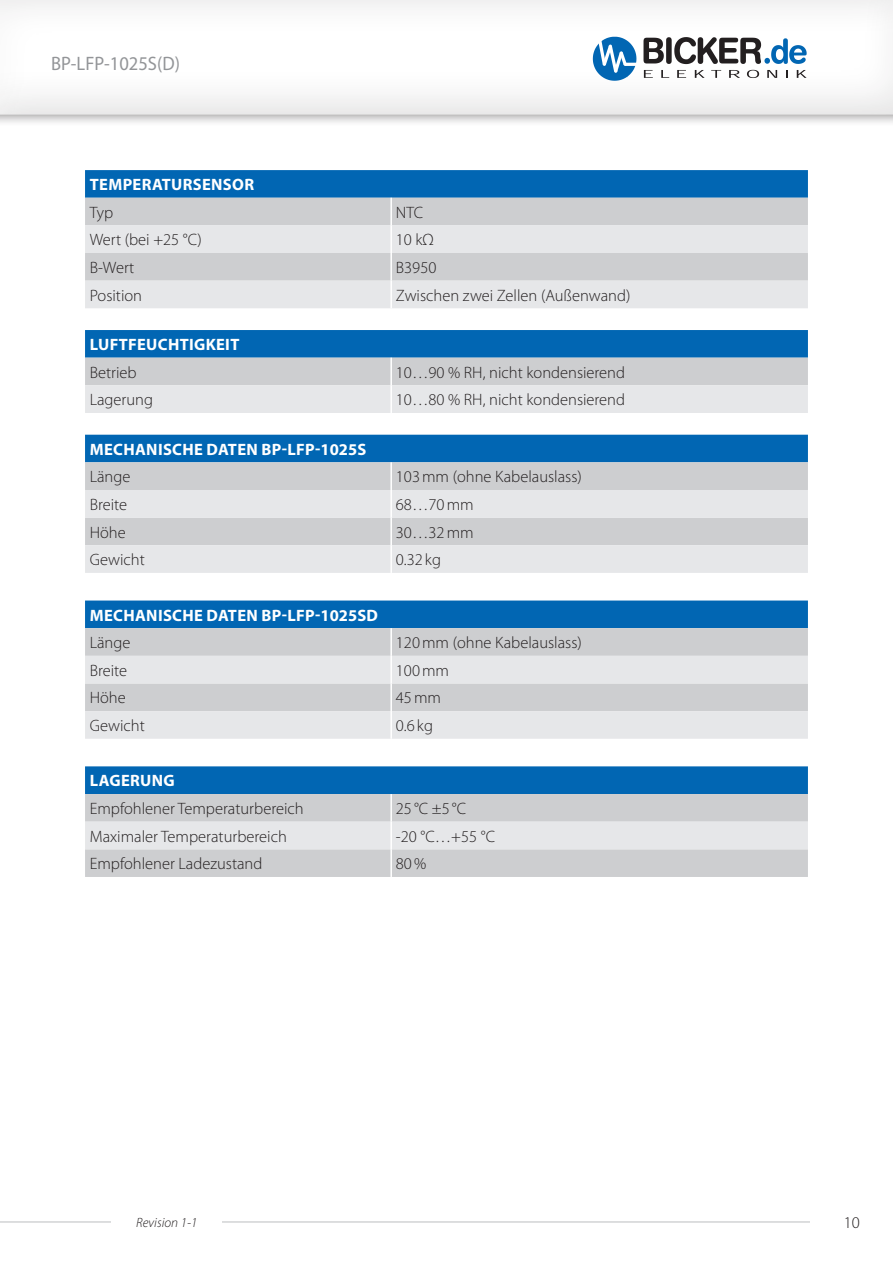
<style>
.page{position:relative;width:893px;height:1263px;background:#fff}
.page>*{position:absolute;margin:0;border:0;box-sizing:border-box;transform-origin:0 0}
.t1{font:19.5px "Myriad Pro";color:#939598;scale:.95 1}
.t2{font:300 16.5px "Myriad Pro";color:#231f20}
.t3{font:700 16.5px "Myriad Pro";letter-spacing:.02em;color:#fff}
.t4{font:italic 300 13.5px "Myriad Pro";color:#231f20}
</style>
<div class="page">
<div style="left:0;top:0;width:893px;height:127px;background:#231f20;opacity:.5"></div>
<div style="left:0;top:0;width:893px;height:116px;background:#231f20;opacity:.25"></div>
<svg style="left:593px;top:37px;width:214px;height:44px"></svg>
<hr style="left:0;top:1221px;width:829px;height:1px;background:#bcbdc0">
<div style="left:112px;top:1180px;width:110px;height:83px;background:#fff"></div>
<div style="left:810px;top:1180px;width:83px;height:83px;background:#fff"></div>
<svg style="left:85px;top:170px;width:723px;height:28px;background:#0568b4"></svg>
<div style="left:85px;top:198px;width:723px;height:679px;background:#cdced0"></div>
<svg style="left:85px;top:225px;width:723px;height:624px"></svg>
<hr style="left:390px;top:198px;width:2px;height:27px;background:#fff">
<hr style="left:390px;top:225px;width:2px;height:28px;background:#fff">
<hr style="left:390px;top:253px;width:2px;height:28px;background:#fff">
<hr style="left:390px;top:281px;width:2px;height:27px;background:#fff">
<hr style="left:390px;top:358px;width:2px;height:27px;background:#fff">
<hr style="left:390px;top:385px;width:2px;height:28px;background:#fff">
<hr style="left:390px;top:462px;width:2px;height:28px;background:#fff">
<hr style="left:390px;top:490px;width:2px;height:28px;background:#fff">
<hr style="left:390px;top:518px;width:2px;height:27px;background:#fff">
<hr style="left:390px;top:545px;width:2px;height:28px;background:#fff">
<hr style="left:390px;top:628px;width:2px;height:28px;background:#fff">
<hr style="left:390px;top:656px;width:2px;height:27px;background:#fff">
<hr style="left:390px;top:683px;width:2px;height:28px;background:#fff">
<hr style="left:390px;top:711px;width:2px;height:28px;background:#fff">
<hr style="left:390px;top:794px;width:2px;height:28px;background:#fff">
<hr style="left:390px;top:822px;width:2px;height:27px;background:#fff">
<hr style="left:390px;top:849px;width:2px;height:28px;background:#fff">
<p class="t1" style="left:51px;top:51px;width:137px">BP-LFP-1025S(D)</p>
<p class="t3" style="left:90px;top:174px;width:166px">TEMPERATURSENSOR</p>
<p class="t2" style="left:90px;top:202px;width:25px">Typ</p>
<p class="t2" style="left:396px;top:202px;width:29px">NTC</p>
<p class="t2" style="left:90px;top:230px;width:114px">Wert (bei +25 °C)</p>
<p class="t2" style="left:396px;top:230px;width:39px">10 kΩ</p>
<p class="t2" style="left:90px;top:258px;width:46px">B-Wert</p>
<p class="t2" style="left:396px;top:258px;width:42px">B3950</p>
<p class="t2" style="left:90px;top:285px;width:54px">Position</p>
<p class="t2" style="left:396px;top:285px;width:236px">Zwischen zwei Zellen (Außenwand)</p>
<p class="t3" style="left:90px;top:334px;width:151px">LUFTFEUCHTIGKEIT</p>
<p class="t2" style="left:90px;top:362px;width:49px">Betrieb</p>
<p class="t2" style="left:396px;top:362px;width:231px">10…90 % RH, nicht kondensierend</p>
<p class="t2" style="left:90px;top:390px;width:65px">Lagerung</p>
<p class="t2" style="left:396px;top:390px;width:231px">10…80 % RH, nicht kondensierend</p>
<p class="t3" style="left:90px;top:438px;width:278px">MECHANISCHE DATEN BP-LFP-1025S</p>
<p class="t2" style="left:90px;top:467px;width:42px">Länge</p>
<p class="t2" style="left:396px;top:467px;width:188px">103mm (ohne Kabelauslass)</p>
<p class="t2" style="left:90px;top:494px;width:39px">Breite</p>
<p class="t2" style="left:396px;top:494px;width:79px">68…70mm</p>
<p class="t2" style="left:90px;top:522px;width:38px">Höhe</p>
<p class="t2" style="left:396px;top:522px;width:79px">30…32mm</p>
<p class="t2" style="left:90px;top:550px;width:57px">Gewicht</p>
<p class="t2" style="left:396px;top:550px;width:47px">0.32 kg</p>
<p class="t3" style="left:90px;top:604px;width:290px">MECHANISCHE DATEN BP-LFP-1025SD</p>
<p class="t2" style="left:90px;top:633px;width:42px">Länge</p>
<p class="t2" style="left:396px;top:633px;width:188px">120mm (ohne Kabelauslass)</p>
<p class="t2" style="left:90px;top:660px;width:39px">Breite</p>
<p class="t2" style="left:396px;top:660px;width:55px">100mm</p>
<p class="t2" style="left:90px;top:688px;width:38px">Höhe</p>
<p class="t2" style="left:396px;top:688px;width:47px">45mm</p>
<p class="t2" style="left:90px;top:716px;width:57px">Gewicht</p>
<p class="t2" style="left:396px;top:716px;width:39px">0.6 kg</p>
<p class="t3" style="left:90px;top:770px;width:86px">LAGERUNG</p>
<p class="t2" style="left:90px;top:799px;width:216px">Empfohlener Temperaturbereich</p>
<p class="t2" style="left:396px;top:799px;width:72px">25 °C ±5 °C</p>
<p class="t2" style="left:90px;top:826px;width:199px">Maximaler Temperaturbereich</p>
<p class="t2" style="left:396px;top:826px;width:101px">-20 °C…+55 °C</p>
<p class="t2" style="left:90px;top:854px;width:174px">Empfohlener Ladezustand</p>
<p class="t2" style="left:396px;top:854px;width:32px">80%</p>
<p class="t4" style="left:136px;top:1214px;width:63px">Revision 1-1</p>
<p class="t2" style="left:844px;top:1212px;width:18px">10</p>
</div>
